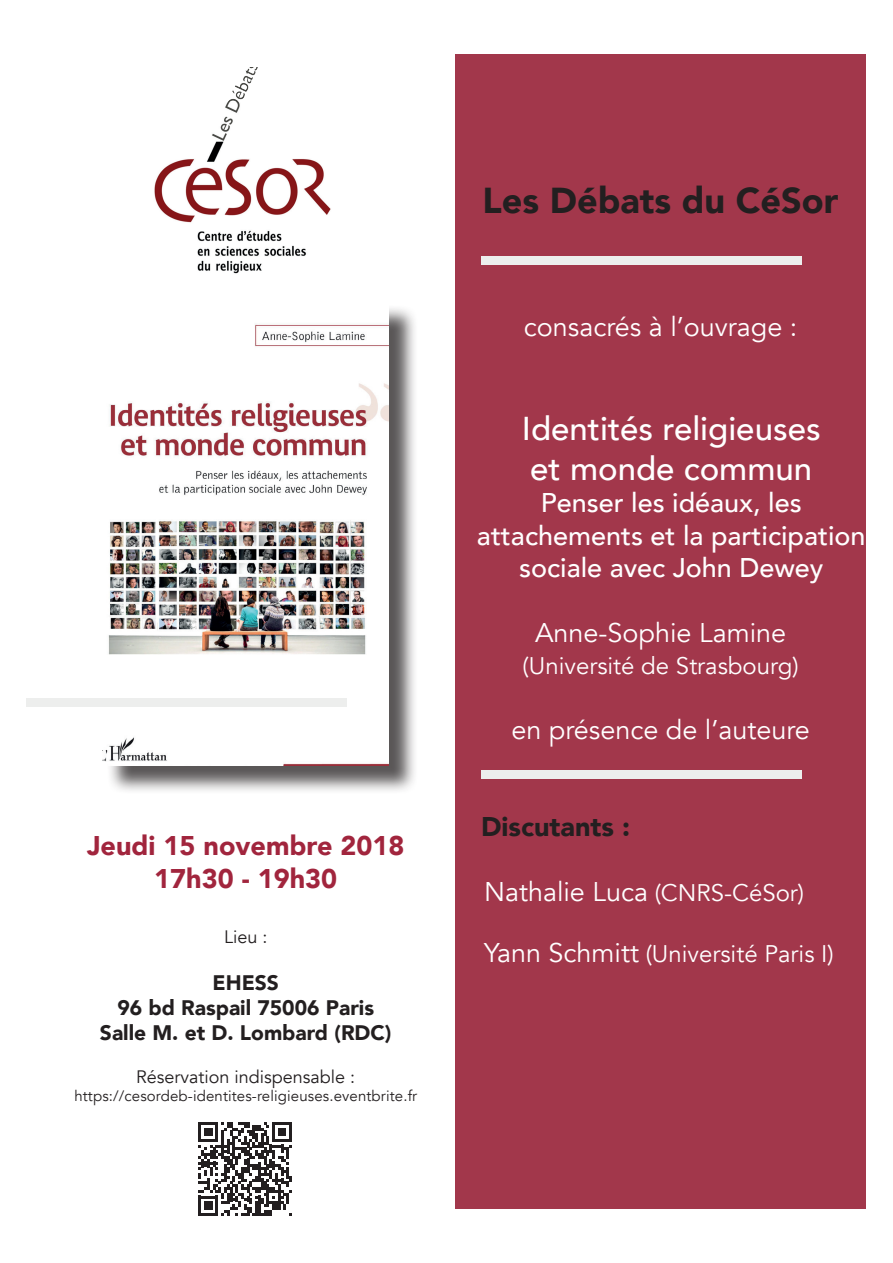
<style>
.page{position:relative;width:893px;height:1263px;background:#fff}
.page>*{position:absolute;margin:0;border:0;box-sizing:border-box;transform-origin:0 0}
.t1{font:900 36px "Avenir";color:#231f20}
.t2{font:500 33px/39.6px "Avenir";color:#fff}
.t3{font:27px "Avenir";color:#fff}
.t4{font:500 27px/32.4px "Avenir";color:#fff;text-align:center}
.t5{font:900 27px/32.4px "Avenir";color:#a1253d;text-align:center}
.t6{font:900 27px "Avenir";color:#231f20}
.t7{font:24px "Avenir";color:#fff}
.t8{font:900 21px/25.2px "Avenir";color:#231f20;text-align:center}
.t9{font:18px "Avenir";color:#231f20}
.t10{font:15px "Avenir";letter-spacing:.01em;color:#231f20}
.s1{font-size:24px}
.s2{font-size:27px}
</style>
<div class="page">
<div style="left:455px;top:54px;width:411px;height:1155px;background:#a2374b"></div>
<img style="left:154px;top:67px;width:177px;height:207px">
<div style="left:106px;top:304px;width:312px;height:491px;background:#231f20;opacity:.75"></div>
<img style="left:103px;top:304px;width:286px;height:461px">
<div style="left:481px;top:771px;width:321px;height:8px;background:#edeeed"></div>
<div style="left:481px;top:256px;width:321px;height:8px;background:#edeeed"></div>
<svg style="left:198px;top:1122px;width:94px;height:93px"></svg>
<div style="left:26px;top:698px;width:321px;height:9px;background:#edeeed"></div>
<p class="t5" style="left:87px;top:829px;width:319px">Jeudi 15 novembre 2018<br>17h30 - 19h30</p>
<p class="t9" style="left:224px;top:926px;width:45px">Lieu :</p>
<p class="t8" style="left:100px;top:969px;width:293px">EHESS<br>96 bd Raspail 75006 Paris<br>Salle M. et D. Lombard (RDC)</p>
<p class="t9" style="left:136px;top:1066px;width:221px">Réservation indispensable :</p>
<p class="t10" style="left:74px;top:1087px;width:344px">https://cesordeb-identites-religieuses.eventbrite.fr</p>
<h1 class="t1" style="left:483px;top:170px;width:357px">Les Débats du CéSor</h1>
<p class="t3" style="left:524px;top:310px;width:275px">consacrés à l’ouvrage :</p>
<p class="t2" style="left:522px;top:407px;width:300px">Identités religieuses et monde commun</p>
<p class="t4" style="left:477px;top:485px;width:390px">Penser les idéaux, les attachements et la participation sociale avec John Dewey</p>
<p class="t3" style="left:535px;top:616px;width:253px">Anne-Sophie Lamine</p>
<p class="t7" style="left:523px;top:652px;width:277px">(Université de Strasbourg)</p>
<p class="t3" style="left:511px;top:714px;width:300px">en présence de l’auteure</p>
<p class="t6" style="left:481px;top:804px;width:150px">Discutants :</p>
<p class="t3" style="left:484px;top:876px;width:322px">Nathalie Luca <span class="s1">(CNRS-CéSor)</span></p>
<p class="t7" style="left:484px;top:940px;width:351px"><span class="s2">Yann Schmitt</span> (Université Paris I)</p>
</div>
